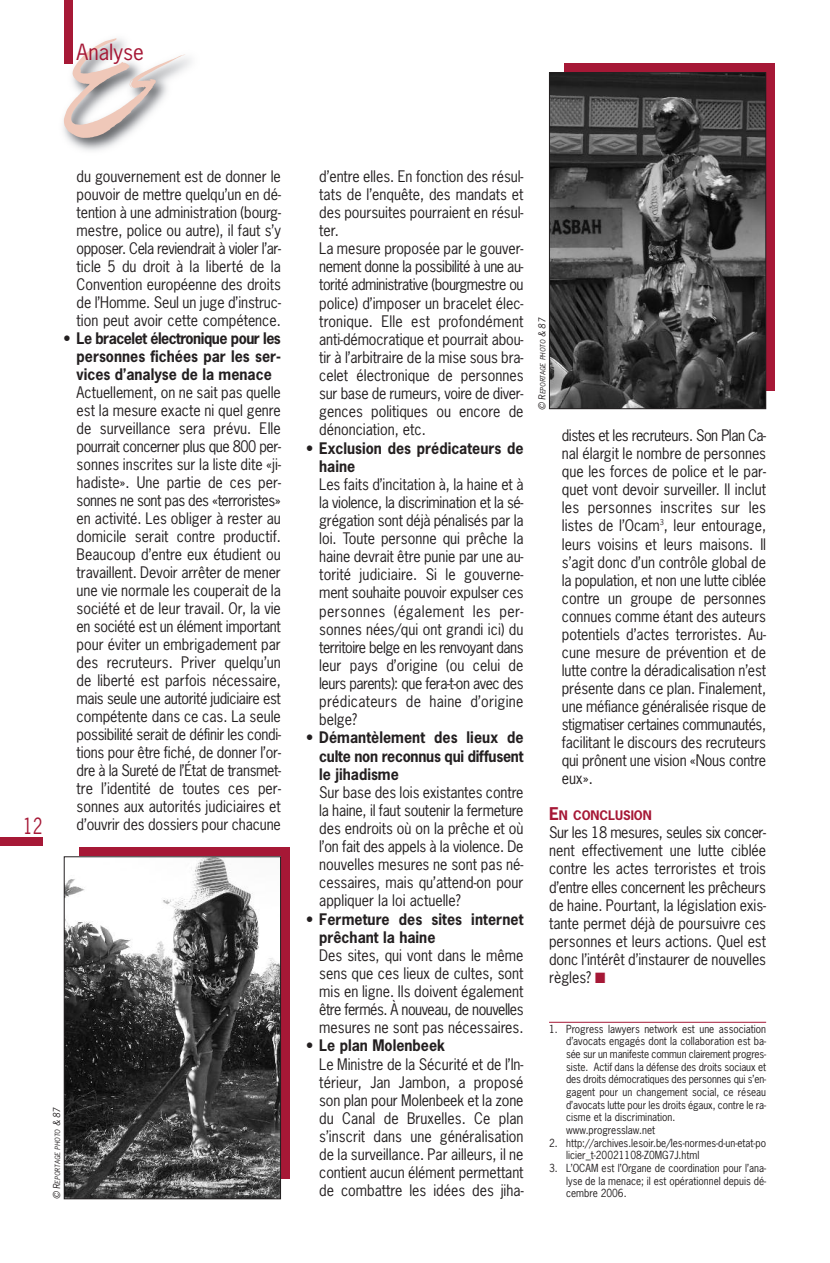
<style>
.page{position:relative;width:830px;height:1263px;background:#fff}
.page>*{position:absolute;margin:0;border:0;box-sizing:border-box;transform-origin:0 0}
.t1{font:21px "News Gothic";color:#a61836}
.t2{font:21px "News Gothic";color:#a61836;scale:.8 1}
.t3{font:15px/18px "News Gothic";letter-spacing:-.005em;color:#231f20;text-align:justify;scale:.95 1}
.t4{font:700 15px/18.1px "News Gothic";color:#231f20;text-align:justify;scale:.95 1}
.t5{font:700 12.3px "News Gothic";color:#a61836}
.t6{font:10.5px/12.6px "News Gothic";color:#231f20;scale:.95 1}
.t7{font:italic 6.75px "News Gothic";color:#231f20}
.s1{font-size:9px}
.s2{font-size:16.5px}
.s3{color:#a61836}
</style>
<div class="page">
<img style="left:63px;top:32px;width:128px;height:119px">
<svg style="left:64px;top:38px;width:121px;height:100px"></svg>
<div style="left:64px;top:0;width:8px;height:64px;background:#a61836"></div>
<div style="left:0;top:838px;width:43px;height:8px;background:#a61836"></div>
<div style="left:79px;top:848px;width:210px;height:331px;background:#a61836"></div>
<img style="left:66px;top:858px;width:213px;height:339px">
<div style="left:64px;top:856px;width:217px;height:343px;border:1px solid #231f20"></div>
<hr style="left:549px;top:1022px;width:216px;height:1px;background:#a61836">
<svg style="left:564px;top:64px;width:210px;height:327px;background:#9a1934"></svg>
<img style="left:551px;top:74px;width:212px;height:333px">
<div style="left:549px;top:72px;width:216px;height:337px;border:1px solid #231f20"></div>
<h1 class="t1" style="left:77px;top:40px;width:69px">Analyse</h1>
<h1 class="t2" style="left:23px;top:814px;width:26px">12</h1>
<p class="t3" style="left:77px;top:168px;width:216px">du gouvernement est de donner le pouvoir de mettre quelqu’un en dé&shy;tention à une administration (bourg&shy;mestre, police ou autre), il faut s’y opposer. Cela reviendrait à violer l’ar&shy;ticle 5 du droit à la liberté de la Convention européenne des droits de l’Homme. Seul un juge d’instruc&shy;tion peut avoir cette compétence.</p>
<p class="t4" style="left:77px;top:330px;width:216px;text-indent:-13px">• Le bracelet électronique pour les personnes fichées par les ser&shy;vices d’analyse de la menace</p>
<p class="t3" style="left:77px;top:384px;width:216px">Actuellement, on ne sait pas quelle est la mesure exacte ni quel genre de surveillance sera prévu. Elle pourrait concerner plus que 800 per&shy;sonnes inscrites sur la liste dite «ji&shy;hadiste». Une partie de ces per&shy;sonnes ne sont pas des «terroristes» en activité. Les obliger à rester au domicile serait contre productif.<br>Beaucoup d’entre eux étudient ou travaillent. Devoir arrêter de mener une vie normale les couperait de la société et de leur travail. Or, la vie en société est un élément important pour éviter un embrigadement par des recruteurs. Priver quelqu’un de liberté est parfois nécessaire, mais seule une autorité judiciaire est compétente dans ce cas. La seule possibilité serait de définir les condi&shy;tions pour être fiché, de donner l’or&shy;dre à la Sureté de l’État de transmet&shy;tre l’identité de toutes ces per&shy;sonnes aux autorités judiciaires et d’ouvrir des dossiers pour chacune</p>
<p class="t7" style="left:54px;top:1199px;width:93px;rotate:-90deg"><span class="s1">© R</span>EPORTAGE PHOTO <span class="s1">&amp; 87</span></p>
<p class="t3" style="left:319px;top:168px;width:216px;text-align:left">d’entre elles. En fonction des résul&shy;tats de l’enquête, des mandats et des poursuites pourraient en résul&shy;ter.<br>La mesure proposée par le gouver&shy;nement donne la possibilité à une au&shy;torité administrative (bourgmestre ou police) d’imposer un bracelet élec&shy;tronique. Elle est profondément anti-démocratique et pourrait abou&shy;tir à l’arbitraire de la mise sous bra&shy;celet électronique de personnes sur base de rumeurs, voire de diver&shy;gences politiques ou encore de dénonciation, etc.</p>
<p class="t4" style="left:319px;top:439px;width:216px;text-indent:-13px">• Exclusion des prédicateurs de haine</p>
<p class="t3" style="left:319px;top:475px;width:216px">Les faits d’incitation à, la haine et à la violence, la discrimination et la sé&shy;grégation sont déjà pénalisés par la loi. Toute personne qui prêche la haine devrait être punie par une au&shy;torité judiciaire. Si le gouverne&shy;ment souhaite pouvoir expulser ces personnes (également les per&shy;sonnes nées/qui ont grandi ici) du territoire belge en les renvoyant dans leur pays d’origine (ou celui de leurs parents): que fera-t-on avec des prédicateurs de haine d’origine belge?</p>
<p class="t4" style="left:319px;top:729px;width:216px;text-indent:-13px">• Démantèlement des lieux de culte non reconnus qui diffusent le jihadisme</p>
<p class="t3" style="left:319px;top:783px;width:216px">Sur base des lois existantes contre la haine, il faut soutenir la fermeture des endroits où on la prêche et où l’on fait des appels à la violence. De nouvelles mesures ne sont pas né&shy;cessaires, mais qu’attend-on pour appliquer la loi actuelle?</p>
<p class="t4" style="left:319px;top:910px;width:216px;text-indent:-13px">• Fermeture des sites internet prêchant la haine</p>
<p class="t3" style="left:319px;top:946px;width:216px">Des sites, qui vont dans le même sens que ces lieux de cultes, sont mis en ligne. Ils doivent également être fermés. À nouveau, de nouvelles mesures ne sont pas nécessaires.</p>
<p class="t4" style="left:306px;top:1037px;width:147px">• Le plan Molenbeek</p>
<p class="t3" style="left:319px;top:1055px;width:216px">Le Ministre de la Sécurité et de l’In&shy;térieur, Jan Jambon, a proposé son plan pour Molenbeek et la zone du Canal de Bruxelles. Ce plan s’inscrit dans une généralisation de la surveillance. Par ailleurs, il ne contient aucun élément permettant de combattre les idées des jiha-</p>
<p class="t7" style="left:539px;top:410px;width:93px;rotate:-90deg"><span class="s1">© R</span>EPORTAGE PHOTO <span class="s1">&amp; 87</span></p>
<p class="t3" style="left:561px;top:427px;width:216px">distes et les recruteurs. Son Plan Ca&shy;nal élargit le nombre de personnes que les forces de police et le par&shy;quet vont devoir surveiller. Il inclut les personnes inscrites sur les listes de l’Ocam<sup>3</sup>, leur entourage, leurs voisins et leurs maisons. Il s’agit donc d’un contrôle global de la population, et non une lutte ciblée contre un groupe de personnes connues comme étant des auteurs potentiels d’actes terroristes. Au&shy;cune mesure de prévention et de lutte contre la déradicalisation n’est présente dans ce plan. Finalement, une méfiance généralisée risque de stigmatiser certaines communautés, facilitant le discours des recruteurs qui prônent une vision «Nous contre eux».</p>
<p class="t5" style="left:549px;top:809px;width:104px"><span class="s2">E</span>N CONCLUSION</p>
<p class="t3" style="left:549px;top:824px;width:230px">Sur les 18 mesures, seules six concer&shy;nent effectivement une lutte ciblée contre les actes terroristes et trois d’entre elles concernent les prêcheurs de haine. Pourtant, la législation exis&shy;tante permet déjà de poursuivre ces personnes et leurs actions. Quel est donc l’intérêt d’instaurer de nouvelles règles? <span class="s3">■</span></p>
<p class="t6" style="left:566px;top:1023px;width:212px;text-indent:-17px">1. Progress lawyers network est une association d’avocats engagés dont la collaboration est ba&shy;sée sur un manifeste commun clairement progres&shy;siste. Actif dans la défense des droits sociaux et des droits démocratiques des personnes qui s’en&shy;gagent pour un changement social, ce réseau d’avocats lutte pour les droits égaux, contre le ra&shy;cisme et la discrimination. www.progresslaw.net</p>
<p class="t6" style="left:566px;top:1137px;width:212px;text-indent:-17px">2. http://archives.lesoir.be/les-normes-d-un-etat-po licier_t-20021108-Z0MG7J.html</p>
<p class="t6" style="left:566px;top:1162px;width:212px;text-align:justify;text-indent:-17px">3. L’OCAM est l’Organe de coordination pour l’ana&shy;lyse de la menace; il est opérationnel depuis dé&shy;cembre 2006.</p>
</div>
